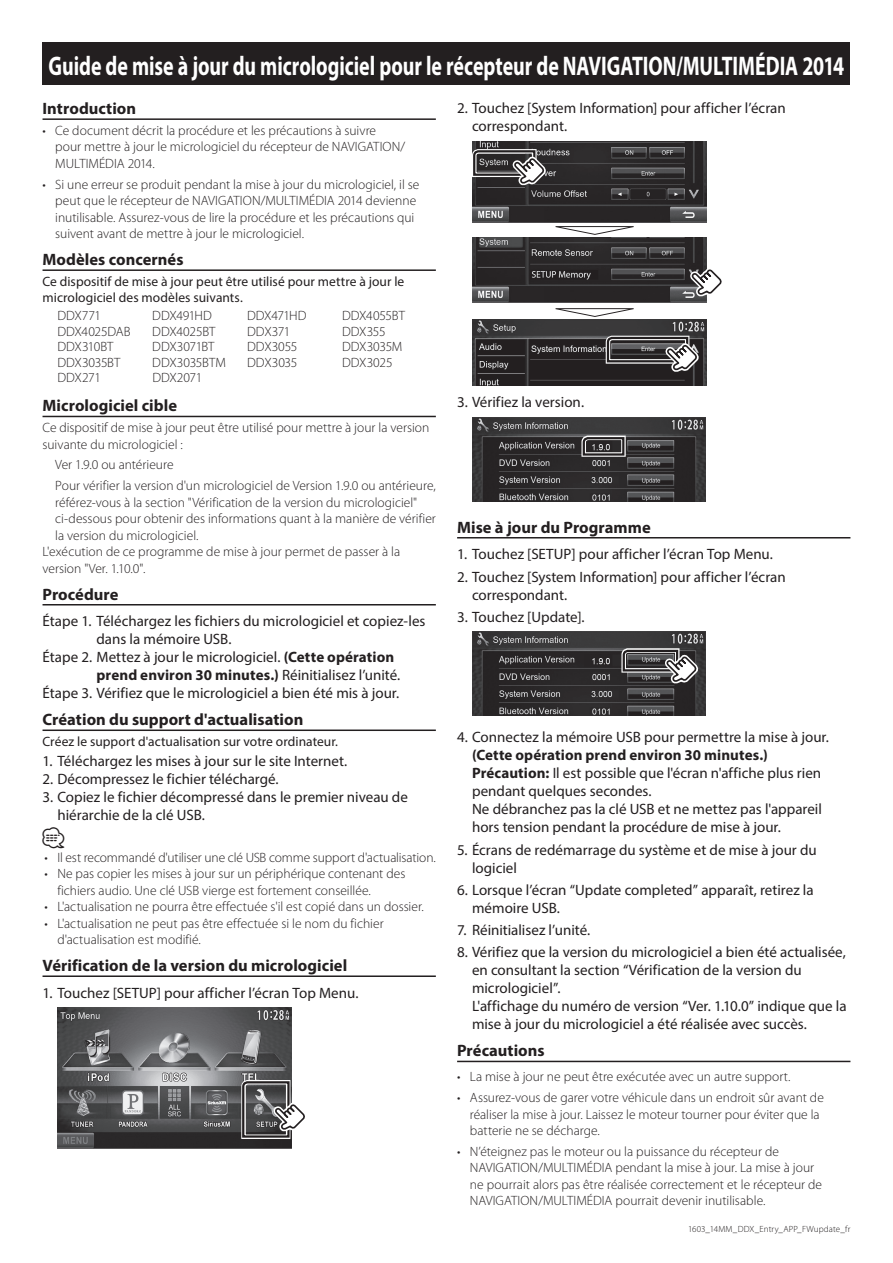
<style>
.page{position:relative;width:893px;height:1263px;background:#fff}
.page>*{position:absolute;margin:0;border:0;box-sizing:border-box;transform-origin:0 0}
.t1{font:700 27px "Myriad Pro";letter-spacing:-.005em;color:#fff;scale:.74 1}
.t2{font:21px "Car Symble";color:#231f20}
.t3{font:700 16.5px "Myriad Pro";color:#231f20}
.t4{font:15px/18px "Myriad Pro";color:#231f20}
.t5{font:700 15px "Myriad Pro";letter-spacing:.005em;color:#231f20}
.t6{font:300 13.5px/16.5px "Myriad Pro";color:#231f20}
.t7{font:13.5px/16.5px "Myriad Pro";letter-spacing:.005em;color:#231f20}
.t8{font:300 13.5px "Myriad Pro";letter-spacing:-.025em;color:#231f20}
.t9{font:300 13.5px "Myriad Pro";letter-spacing:-.02em;color:#231f20}
.t10{font:300 9px "Myriad Pro";letter-spacing:.01em;color:#231f20}
.s1{font-weight:700}
.s2{font-weight:400}
</style>
<div class="page">
<div style="left:43px;top:43px;width:807px;height:42px;background:#231f20"></div>
<hr style="left:43px;top:118px;width:393px;height:2px;background:#231f20">
<hr style="left:43px;top:269px;width:393px;height:2px;background:#231f20">
<hr style="left:43px;top:416px;width:393px;height:1px;background:#231f20">
<hr style="left:43px;top:604px;width:393px;height:1px;background:#231f20">
<hr style="left:43px;top:729px;width:393px;height:2px;background:#231f20">
<hr style="left:43px;top:975px;width:393px;height:2px;background:#231f20">
<img style="left:57px;top:1008px;width:234px;height:140px">
<svg style="left:239px;top:1078px;width:66px;height:63px"></svg>
<hr style="left:457px;top:537px;width:393px;height:1px;background:#231f20">
<hr style="left:457px;top:1061px;width:393px;height:1px;background:#231f20">
<img style="left:473px;top:238px;width:233px;height:65px">
<svg style="left:689px;top:267px;width:33px;height:31px"></svg>
<svg style="left:555px;top:226px;width:79px;height:9px"></svg>
<img style="left:473px;top:141px;width:233px;height:81px">
<img style="left:473px;top:319px;width:233px;height:66px">
<svg style="left:603px;top:333px;width:96px;height:40px;background:#5e5b5c"></svg>
<svg style="left:555px;top:308px;width:79px;height:9px"></svg>
<svg style="left:472px;top:147px;width:74px;height:40px;background:#626061"></svg>
<img style="left:472px;top:417px;width:234px;height:84px">
<svg style="left:579px;top:433px;width:49px;height:26px"></svg>
<img style="left:472px;top:632px;width:234px;height:84px">
<svg style="left:619px;top:646px;width:80px;height:39px;background:#666465"></svg>
<h1 class="t1" style="left:49px;top:48px;width:1077px">Guide de mise à jour du micrologiciel pour le récepteur de NAVIGATION/MULTIMÉDIA 2014</h1>
<p class="t3" style="left:43px;top:98px;width:95px">Introduction</p>
<p class="t6" style="left:55px;top:122px;width:322px">Ce document décrit la procédure et les précautions à suivre</p>
<p class="t4" style="left:472px;top:99px;width:315px;text-indent:-15px">2. Touchez [System Information] pour afficher ’l écran correspondant.</p>
<p class="t6" style="left:43px;top:122px;width:5px">•</p>
<p class="t6" style="left:43px;top:176px;width:5px">•</p>
<p class="t6" style="left:55px;top:139px;width:351px">pour mettre à jour le micrologiciel du récepteur de NAVIGATION/<br>MULTIMÉDIA 2014.</p>
<p class="t6" style="left:55px;top:176px;width:366px">Si une erreur se produit pendant la mise à jour du micrologiciel seil,</p>
<p class="t6" style="left:55px;top:193px;width:362px">peut que le récepteur de NAVIGATION/MULTIMÉDIA 2014 devienne inutilisable. Assurez-vous de lire la procédure et les précautions qui suivent avant de mettre à jour le micrologiciel.</p>
<p class="t3" style="left:43px;top:249px;width:142px">Modèles concernés</p>
<p class="t7" style="left:43px;top:273px;width:363px">Ce dispositif de mise à jour peut être utilisé pour mettre à jour le micrologiciel des modèles suivants.</p>
<p class="t6" style="left:342px;top:308px;width:64px">DDX4055BT</p>
<p class="t6" style="left:57px;top:308px;width:45px">DDX771</p>
<p class="t8" style="left:152px;top:308px;width:61px">DDX491HD</p>
<p class="t8" style="left:247px;top:308px;width:61px">DDX471HD</p>
<p class="t9" style="left:57px;top:324px;width:75px">DDX4025DAB</p>
<p class="t6" style="left:152px;top:323px;width:65px">DDX4025BT</p>
<p class="t6" style="left:247px;top:323px;width:45px">DDX371</p>
<p class="t6" style="left:342px;top:323px;width:45px">DDX355</p>
<p class="t6" style="left:57px;top:339px;width:58px">DDX310BT</p>
<p class="t6" style="left:152px;top:339px;width:64px">DDX3071BT</p>
<p class="t6" style="left:247px;top:339px;width:52px">DDX3055</p>
<p class="t8" style="left:342px;top:339px;width:62px">DDX3035M</p>
<p class="t6" style="left:57px;top:354px;width:64px">DDX3035BT</p>
<p class="t6" style="left:152px;top:354px;width:75px">DDX3035BTM</p>
<p class="t6" style="left:247px;top:354px;width:52px">DDX3035</p>
<p class="t6" style="left:342px;top:354px;width:52px">DDX3025</p>
<p class="t6" style="left:57px;top:370px;width:45px">DDX271</p>
<p class="t3" style="left:43px;top:395px;width:136px">Micrologiciel cible</p>
<p class="t6" style="left:43px;top:420px;width:388px">Ce dispositif de mise à jour peut être utilisé pour mettre à jour la version suivante du micrologiciel :</p>
<p class="t6" style="left:55px;top:455px;width:382px;line-height:20.7px">Ver 1.9.0 ou antérieure<br>Pour vérifier la version 'd un micrologiciel de Version 1.9.0 ou antérieure,</p>
<p class="t6" style="left:55px;top:494px;width:364px">référez-vous laà section "Vérification de la version du micrologiciel"</p>
<p class="t6" style="left:55px;top:511px;width:382px">ci-dessous pour obtenir des informations quant laà manière de vérifier</p>
<p class="t6" style="left:55px;top:527px;width:145px">la version du micrologiciel.</p>
<p class="t6" style="left:43px;top:544px;width:359px">'Lexécution de ce programme de mise à jour permet de passer laà</p>
<p class="t6" style="left:43px;top:560px;width:104px">version "Ver. 1.10.0 ."</p>
<p class="t3" style="left:43px;top:583px;width:78px">Procédure</p>
<p class="t4" style="left:43px;top:612px;width:384px">Étape 1. Téléchargez les fichiers du micrologiciel et copiez-les</p>
<p class="t4" style="left:97px;top:630px;width:136px">dans la mémoire USB.</p>
<p class="t4" style="left:43px;top:648px;width:353px">Étape 2. Mettez à jour le micrologiciel <span class="s1">(</span>. <span class="s1">Cette opération</span></p>
<p class="t5" style="left:97px;top:665px;width:305px">prend environ 30 minutes ) . <span class="s2">Réinitialisez ’l unité.</span></p>
<p class="t4" style="left:43px;top:684px;width:358px">Étape 3. Vérifiez que le micrologiciel a bien été mis à jour.</p>
<p class="t3" style="left:43px;top:709px;width:262px">Création du support d'actualisation</p>
<p class="t7" style="left:43px;top:733px;width:297px">Créez le support 'd actualisation sur votre ordinateur.</p>
<p class="t4" style="left:43px;top:752px;width:306px">1. Téléchargez les mises à jour sur le site Internet.</p>
<p class="t4" style="left:43px;top:770px;width:238px">2. Décompressez le fichier téléchargé.</p>
<p class="t4" style="left:57px;top:788px;width:352px;text-indent:-15px">3. Copiez le fichier décompressé dans le premier niveau de hiérarchie de la clé USB.</p>
<h2 class="t2" style="left:43px;top:827px;width:23px">⁄</h2>
<p class="t6" style="left:57px;top:849px;width:380px">Il est recommandé 'dutiliser une clé USB comme support 'dactualisation.</p>
<p class="t9" style="left:152px;top:370px;width:51px">DDX2071</p>
<p class="t6" style="left:45px;top:849px;width:5px">•</p>
<p class="t6" style="left:45px;top:866px;width:5px">•</p>
<p class="t6" style="left:45px;top:899px;width:5px">•</p>
<p class="t6" style="left:45px;top:915px;width:5px">•</p>
<p class="t6" style="left:57px;top:866px;width:350px">Ne pas copier les mises à jour sur un périphérique contenant des</p>
<p class="t6" style="left:57px;top:882px;width:368px">fichiers audio. Une clé USB vierge est fortement conseillée. 'Lactualisation ne pourra être effectuée i l's est copié dans un dossier.</p>
<p class="t6" style="left:57px;top:915px;width:328px">'Lactualisation ne peut pas être effectuée lesi nom du fichier</p>
<p class="t6" style="left:57px;top:932px;width:145px">'dactualisation est modifié.</p>
<p class="t3" style="left:43px;top:955px;width:306px">Vérification de la version du micrologiciel</p>
<p class="t4" style="left:43px;top:983px;width:317px">1. Touchez [SETUP] pour afficher ’l écran Top Menu.</p>
<p class="t4" style="left:457px;top:393px;width:128px">3. Vérifiez la version.</p>
<p class="t3" style="left:457px;top:516px;width:195px">Mise à jour du Programme</p>
<p class="t4" style="left:457px;top:545px;width:317px">1. Touchez [SETUP] pour afficher ’l écran Top Menu.</p>
<p class="t4" style="left:472px;top:567px;width:315px;text-indent:-15px">2. Touchez [System Information] pour afficher ’l écran correspondant.</p>
<p class="t4" style="left:457px;top:607px;width:129px">3. Touchez [Update .[</p>
<p class="t4" style="left:457px;top:728px;width:373px">4. Connectez la mémoire USB pour permettre la mise à jour.</p>
<p class="t4" style="left:472px;top:746px;width:351px"><span class="s1">(Cette opération prend environ 30 minutes (.<br>Précaution</span> Il<span class="s1">:</span> est possible que 'l écran 'naffiche plus rien pendant quelques secondes.<br>Ne débranchez pas la clé USB et ne mettez pas 'l appareil hors tension pendant la procédure de mise à jour.</p>
<p class="t4" style="left:472px;top:840px;width:346px;text-indent:-15px">5. Écrans de redémarrage du système et de mise à jour du logiciel</p>
<p class="t4" style="left:472px;top:881px;width:343px;text-indent:-15px">6. Lorsque ’l écran “Update completed” apparaît, retirez la mémoire USB.</p>
<p class="t4" style="left:457px;top:921px;width:135px">7. Réinitialisez ’l unité.</p>
<p class="t4" style="left:472px;top:943px;width:376px;text-indent:-15px">8. Vérifiez que la version du micrologiciel a bien été actualisée, en consultant la section “Vérification de la version du micrologiciel .“<br>'Laffichage du numéro de version “Ver. 1.10.0” indique que la mise à jour du micrologiciel a été réalisée avec succès.</p>
<p class="t3" style="left:457px;top:1040px;width:89px">Précautions</p>
<p class="t6" style="left:470px;top:1069px;width:322px">La mise à jour ne peut être exécutée avec un autre support.</p>
<p class="t6" style="left:457px;top:1069px;width:5px">•</p>
<p class="t6" style="left:457px;top:1090px;width:5px">•</p>
<p class="t6" style="left:457px;top:1143px;width:5px">•</p>
<p class="t6" style="left:470px;top:1090px;width:355px">Assurez-vous de garer votre véhicule dans un endroit sûr avant de</p>
<p class="t6" style="left:470px;top:1106px;width:351px">réaliser la mise à jour. Laissez le moteur tourner pour éviter que la batterie ne se décharge.</p>
<p class="t6" style="left:470px;top:1143px;width:311px">N’éteignez pas le moteur ou la puissance du récepteur de</p>
<p class="t6" style="left:470px;top:1160px;width:354px">NAVIGATION/MULTIMÉDIA pendant la mise à jour. La mise à jour ne pourrait alors pas être réalisée correctement et le récepteur de<br>NAVIGATION/MULTIMÉDIA pourrait devenir inutilisable.</p>
<p class="t10" style="left:688px;top:1224px;width:164px">1603_14MM_DDX_Entry_APP_FWupdate_fr</p>
</div>
